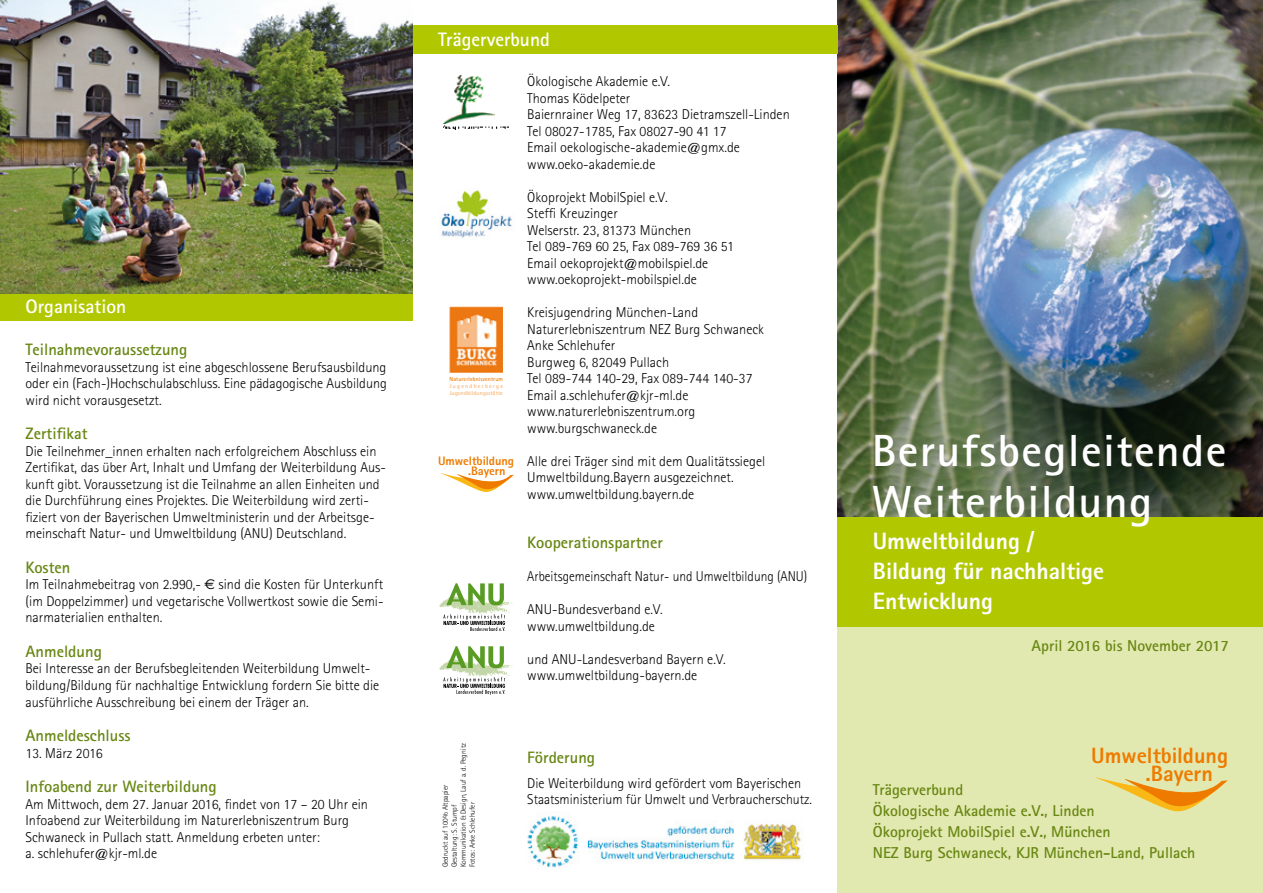
<style>
.page{position:relative;width:1263px;height:893px;background:#fff}
.page>*{position:absolute;margin:0;border:0;box-sizing:border-box;transform-origin:0 0}
.t1{font:700 45px/51px "Rotis Sans Serif";letter-spacing:.03em;color:#fff}
.t2{font:800 23.7px/30px "Rotis Sans Serif";color:#fff}
.t3{font:800 22.2px/18.5px "Rotis Sans Serif";color:#ee7b00}
.t4{font:700 19.5px "Rotis Sans Serif";color:#fff}
.t5{font:700 16.5px "Rotis Sans Serif";color:#688713}
.t6{font:700 15.75px/21px "Rotis Sans Serif";color:#688713}
.t7{font:300 14.25px/16.5px "Rotis Sans Serif";color:#000}
.t8{font:300 14.25px "Rotis Sans Serif";color:#000;scale:.94 1}
.t9{font:800 12.3px/10.2px "Rotis Sans Serif";color:#ee7b00}
.t10{font:300 7.5px/9px "Rotis Sans Serif";color:#000}
.t11{font:700 5.85px/7.1px "Rotis Sans Serif";letter-spacing:.03em;color:#f7b36f}
.t12{font:700 5.85px "Rotis Sans Serif";letter-spacing:.025em;color:#ee7b00}
.s1{font-family:"Euro Sans";font-weight:400}
</style>
<div class="page">
<img style="left:527px;top:811px;width:276px;height:57px">
<div style="left:838px;top:26px;width:425px;height:867px;background:#e2e9b0"></div>
<img style="left:838px;top:0;width:425px;height:517px">
<img style="left:450px;top:307px;width:53px;height:65px">
<img style="left:438px;top:189px;width:74px;height:50px">
<img style="left:444px;top:75px;width:50px;height:48px">
<img style="left:444px;top:125px;width:65px;height:5px">
<div style="left:838px;top:517px;width:425px;height:109px;background:#b1c800"></div>
<div style="left:0;top:293px;width:412px;height:28px;background:#b1c800"></div>
<svg style="left:1095px;top:777px;width:133px;height:34px"></svg>
<svg style="left:440px;top:473px;width:74px;height:19px"></svg>
<svg style="left:439px;top:583px;width:74px;height:48px"></svg>
<svg style="left:439px;top:646px;width:74px;height:49px"></svg>
<div style="left:412px;top:26px;width:426px;height:28px;background:#b1c800"></div>
<img style="left:0;top:0;width:412px;height:293px">
<h3 class="t4" style="left:26px;top:294px;width:102px">Organisation</h3>
<p class="t5" style="left:26px;top:339px;width:163px">Teilnahmevoraussetzung</p>
<p class="t7" style="left:26px;top:359px;width:363px;text-align:justify">Teilnahmevoraussetzung ist eine abgeschlossene Berufsausbildung oder ein (Fach-)Hochschulabschluss. Eine pädagogische Ausbildung wird nicht vorausgesetzt.</p>
<p class="t5" style="left:26px;top:423px;width:64px">Zertifikat</p>
<p class="t7" style="left:26px;top:443px;width:362px">Die Teilnehmer_innen erhalten nach erfolgreichem Abschluss ein Zertifikat, das über Art, Inhalt und Umfang der Weiterbildung Aus&shy;kunft gibt. Voraussetzung ist die Teilnahme an allen Einheiten und die Durchführung eines Projektes. Die Weiterbildung wird zerti&shy;fiziert von der Bayerischen Umweltministerin und der Arbeitsge&shy;meinschaft Natur- und Umweltbildung (ANU) Deutschland.</p>
<p class="t5" style="left:26px;top:557px;width:46px">Kosten</p>
<p class="t7" style="left:26px;top:576px;width:359px;text-align:justify">Im Teilnahmebeitrag von 2.990,- <span class="s1">€</span> sind die Kosten für Unterkunft (im Doppelzimmer) und vegetarische Vollwertkost sowie die Semi&shy;narmaterialien enthalten.</p>
<p class="t5" style="left:26px;top:641px;width:78px">Anmeldung</p>
<p class="t7" style="left:26px;top:660px;width:355px">Bei Interesse an der Berufsbegleitenden Weiterbildung Umwelt&shy;bildung/Bildung für nachhaltige Entwicklung fordern Sie bitte die ausführliche Ausschreibung bei einem der Träger an.</p>
<p class="t5" style="left:26px;top:725px;width:107px">Anmeldeschluss</p>
<p class="t7" style="left:26px;top:744px;width:79px">13. März 2016</p>
<p class="t5" style="left:26px;top:776px;width:193px">Infoabend zur Weiterbildung</p>
<p class="t7" style="left:26px;top:795px;width:344px">Am Mittwoch, dem 27. Januar 2016, findet von 17 – 20 Uhr ein Infoabend zur Weiterbildung im Naturerlebniszentrum Burg Schwaneck in Pullach statt. Anmeldung erbeten unter:<br>a. schlehufer@kjr-ml.de</p>
<h3 class="t4" style="left:438px;top:27px;width:113px">Trägerverbund</h3>
<p class="t7" style="left:527px;top:73px;width:264px">Ökologische Akademie e.V.<br>Thomas Ködelpeter<br>Baiernrainer Weg 17, 83623 Dietramszell-Linden<br>Tel 08027-1785, Fax 08027-90 41 17<br>Email oekologische-akademie@gmx.de www.oeko-akademie.de</p>
<p class="t7" style="left:527px;top:189px;width:208px">Ökoprojekt MobilSpiel e.V.<br>Steffi Kreuzinger<br>Welserstr. 23, 81373 München<br>Tel 089-769 60 25, Fax 089-769 36 51<br>Email oekoprojekt@mobilspiel.de www.oekoprojekt-mobilspiel.de</p>
<p class="t7" style="left:527px;top:304px;width:238px">Kreisjugendring München-Land<br>Naturerlebniszentrum NEZ Burg Schwaneck<br>Anke Schlehufer<br>Burgweg 6, 82049 Pullach<br>Tel 089-744 140-29, Fax 089-744 140-37<br>Email a.schlehufer@kjr-ml.de www.naturerlebniszentrum.org www.burgschwaneck.de</p>
<p class="t7" style="left:527px;top:453px;width:239px">Alle drei Träger sind mit dem Qualitätssiegel<br>Umweltbildung.Bayern ausgezeichnet. www.umweltbildung.bayern.de</p>
<p class="t5" style="left:527px;top:532px;width:137px">Kooperationspartner</p>
<p class="t8" style="left:527px;top:568px;width:299px">Arbeitsgemeinschaft Natur- und Umweltbildung (ANU)</p>
<p class="t7" style="left:527px;top:601px;width:137px">ANU-Bundesverband e.V. www.umweltbildung.de</p>
<p class="t7" style="left:527px;top:651px;width:200px">und ANU-Landesverband Bayern e.V. www.umweltbildung-bayern.de</p>
<p class="t12" style="left:449px;top:375px;width:55px">Naturerlebniszentrum</p>
<p class="t11" style="left:449px;top:382px;width:55px">Jugendherberge<br>Jugendbildungsstätte</p>
<p class="t9" style="left:468px;top:455px;width:47px;text-indent:-30px">Umweltbildung .Bayern</p>
<p class="t10" style="left:441px;top:867px;width:126px;rotate:-90deg">Gedruckt auf 100% Altpapier<br>Gestaltung: S. Stumpf<br>Kommunikation &amp; Design, Lauf a. d. Pegnitz<br>Fotos: Anke Schlehufer</p>
<p class="t5" style="left:527px;top:747px;width:69px">Förderung</p>
<p class="t7" style="left:527px;top:775px;width:286px">Die Weiterbildung wird gefördert vom Bayerischen<br>Staatsministerium für Umwelt und Verbraucherschutz.</p>
<h1 class="t1" style="left:872px;top:424px;width:356px">Berufsbegleitende<br>Weiterbildung</h1>
<h2 class="t2" style="left:873px;top:526px;width:233px">Umweltbildung /<br>Bildung für nachhaltige<br>Entwicklung</h2>
<p class="t6" style="left:1031px;top:635px;width:199px">April 2016 bis November 2017</p>
<h3 class="t3" style="left:1145px;top:746px;width:84px;text-indent:-54px">Umweltbildung .Bayern</h3>
<p class="t6" style="left:873px;top:779px;width:324px">Trägerverbund<br>Ökologische Akademie e.V., Linden<br>Ökoprojekt MobilSpiel e.V., München<br>NEZ Burg Schwaneck, KJR München-Land, Pullach</p>
</div>
